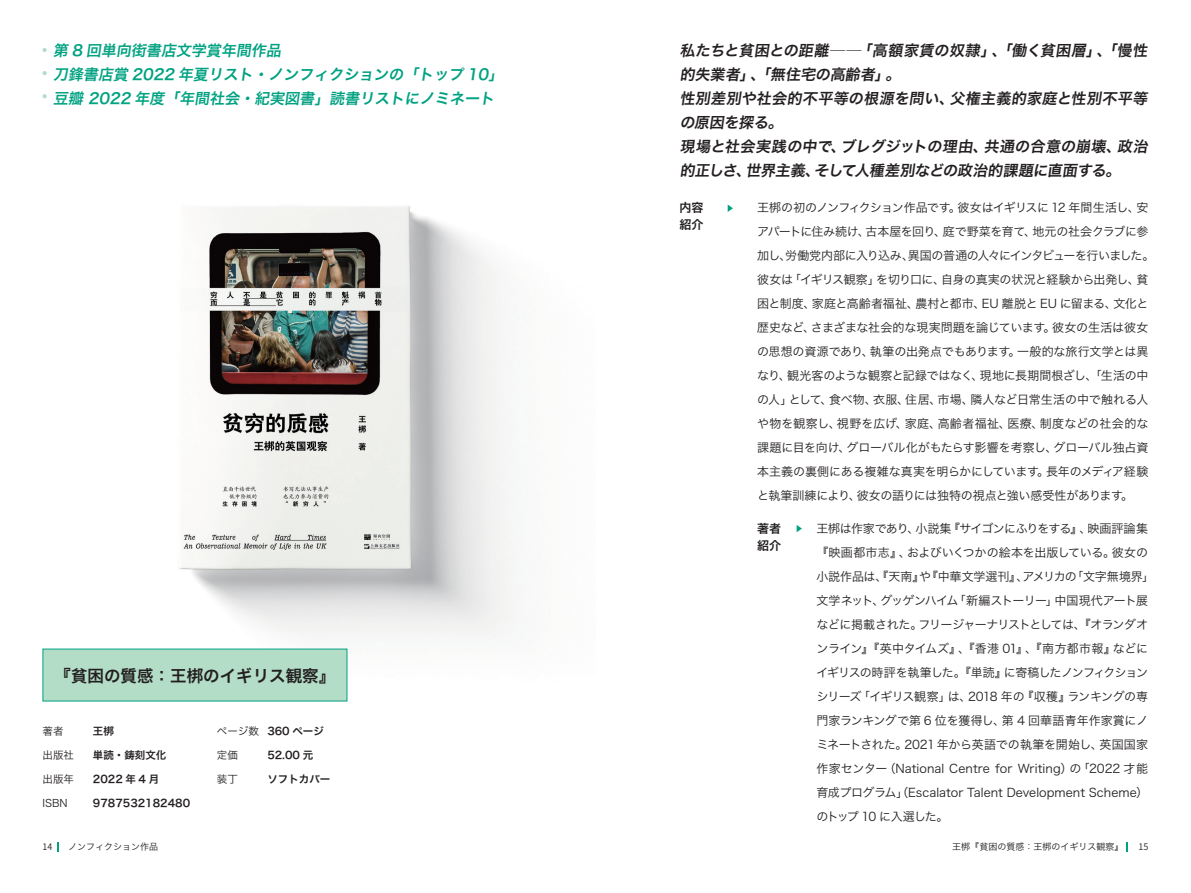
<style>
.page{position:relative;width:1191px;height:893px;background:#fff}
.page>*{position:absolute;margin:0;border:0;box-sizing:border-box;transform-origin:0 0}
.t1{font:16.5px "Hira Kaku Pro N W6";color:#231f20}
.t2{font:15px/24px "Hira Kaku Pro N W6";color:#231f20}
.t3{font:15px/24px "Hira Kaku Pro N W6";color:#00a282}
.t4{font:12px/24px "Hira Kaku Pro N W3";letter-spacing:-.02em;color:#231f20}
.t5{font:12px/16.5px "Hira Kaku Pro N W6";color:#231f20}
.t6{font:10.5px "Hira Kaku Pro N W6";color:#231f20}
.t7{font:10.5px "Hira Kaku Pro N W3";color:#231f20}
.t8{font:9px "Hira Kaku Pro N W3";color:#231f20}
.t9{font:9px "Source Han Sans CN";color:#231f20}
</style>
<div class="page">
<img style="left:42px;top:95px;width:475px;height:607px">
<svg style="left:43px;top:48px;width:4px;height:4px"></svg>
<svg style="left:43px;top:71px;width:4px;height:4px"></svg>
<svg style="left:43px;top:94px;width:4px;height:4px"></svg>
<svg style="left:727px;top:205px;width:6px;height:7px"></svg>
<svg style="left:796px;top:525px;width:6px;height:7px"></svg>
<div style="left:43px;top:649px;width:304px;height:52px;background:#b3ddc7"></div>
<p class="t3" style="left:53px;top:37px;width:455px">第 8 回単向街書店文学賞年間作品<br>刀鋒書店賞 2022 年夏リスト・ノンフィクションの「トップ 10」豆瓣 2022 年度「年間社会・紀実図書」読書リストにノミネート</p>
<h1 class="t1" style="left:55px;top:661px;width:282px">『貧困の質感：王梆のイギリス観察』</h1>
<p class="t7" style="left:43px;top:721px;width:22px">著者</p>
<p class="t7" style="left:43px;top:745px;width:33px">出版社</p>
<p class="t7" style="left:43px;top:769px;width:33px">出版年</p>
<p class="t7" style="left:43px;top:793px;width:27px">ISBN</p>
<p class="t6" style="left:93px;top:721px;width:22px">王梆</p>
<p class="t6" style="left:93px;top:745px;width:75px">単読・鋳刻文化</p>
<p class="t6" style="left:93px;top:769px;width:68px">2022 年 4 月</p>
<p class="t6" style="left:93px;top:793px;width:99px">9787532182480</p>
<p class="t7" style="left:217px;top:721px;width:43px">ページ数</p>
<p class="t7" style="left:217px;top:745px;width:22px">定価</p>
<p class="t7" style="left:217px;top:769px;width:22px">装丁</p>
<p class="t6" style="left:267px;top:721px;width:58px">360 ページ</p>
<p class="t6" style="left:267px;top:745px;width:47px">52.00 元</p>
<p class="t6" style="left:267px;top:769px;width:64px">ソフトカバー</p>
<p class="t2" style="left:680px;top:37px;width:473px">私たちと貧困との距離──「高額家賃の奴隷」、「働く貧困層」、「慢性的失業者」、「無住宅の高齢者」。<br>性別差別や社会的不平等の根源を問い、父権主義的家庭と性別不平等の原因を探る。<br>現場と社会実践の中で、ブレグジットの理由、共通の合意の崩壊、政治的正しさ、世界主義、そして人種差別などの政治的課題に直面する。</p>
<p class="t5" style="left:679px;top:199px;width:25px">内容紹介</p>
<p class="t4" style="left:757px;top:195px;width:399px">王梆の初のノンフィクション作品です。彼女はイギリスに 12 年間生活し、安アパートに住み続け、古本屋を回り、庭で野菜を育て、地元の社会クラブに参加し、労働党内部に入り込み、異国の普通の人々にインタビューを行いました。彼女は「イギリス観察」を切り口に、自身の真実の状況と経験から出発し、貧困と制度、家庭と高齢者福祉、農村と都市、EU 離脱と EU に留まる、文化と歴史など、さまざまな社会的な現実問題を論じています。彼女の生活は彼女の思想の資源であり、執筆の出発点でもあります。一般的な旅行文学とは異なり、観光客のような観察と記録ではなく、現地に長期間根ざし、「生活の中の人」として、食べ物、衣服、住居、市場、隣人など日常生活の中で触れる人や物を観察し、視野を広げ、家庭、高齢者福祉、医療、制度などの社会的な課題に目を向け、グローバル化がもたらす影響を考察し、グローバル独占資本主義の裏側にある複雑な真実を明らかにしています。長年のメディア経験と執筆訓練により、彼女の語りには独特の視点と強い感受性があります。</p>
<p class="t4" style="left:816px;top:516px;width:339px">王梆は作家であり、小説集『サイゴンにふりをする』、映画評論集『映画都市志』、およびいくつかの絵本を出版している。彼女の小説作品は、『天南』や『中華文学選刊』、アメリカの「文字無境界」文学ネット、グッゲンハイム「新編ストーリー」中国現代アート展などに掲載された。フリージャーナリストとしては、『オランダオンライン』『英中タイムズ』、『香港 01』、『南方都市報』などにイギリスの時評を執筆した。『単読』に寄稿したノンフィクションシリーズ「イギリス観察」は、2018 年の『収穫』ランキングの専門家ランキングで第 6 位を獲得し、第 4 回華語青年作家賞にノミネートされた。2021 年から英語での執筆を開始し、英国国家作家センター（National Centre for Writing）の「2022 才能育成プログラム」（Escalator Talent Development Scheme）のトップ 10 に入選した。</p>
<p class="t5" style="left:757px;top:520px;width:26px">著者紹介</p>
<p class="t8" style="left:952px;top:838px;width:172px">王梆『貧困の質感：王梆のイギリス観察』</p>
<p class="t9" style="left:43px;top:841px;width:11px">14</p>
<p class="t8" style="left:68px;top:838px;width:91px">ノンフィクション作品</p>
<p class="t9" style="left:1138px;top:841px;width:11px">15</p>
</div>
